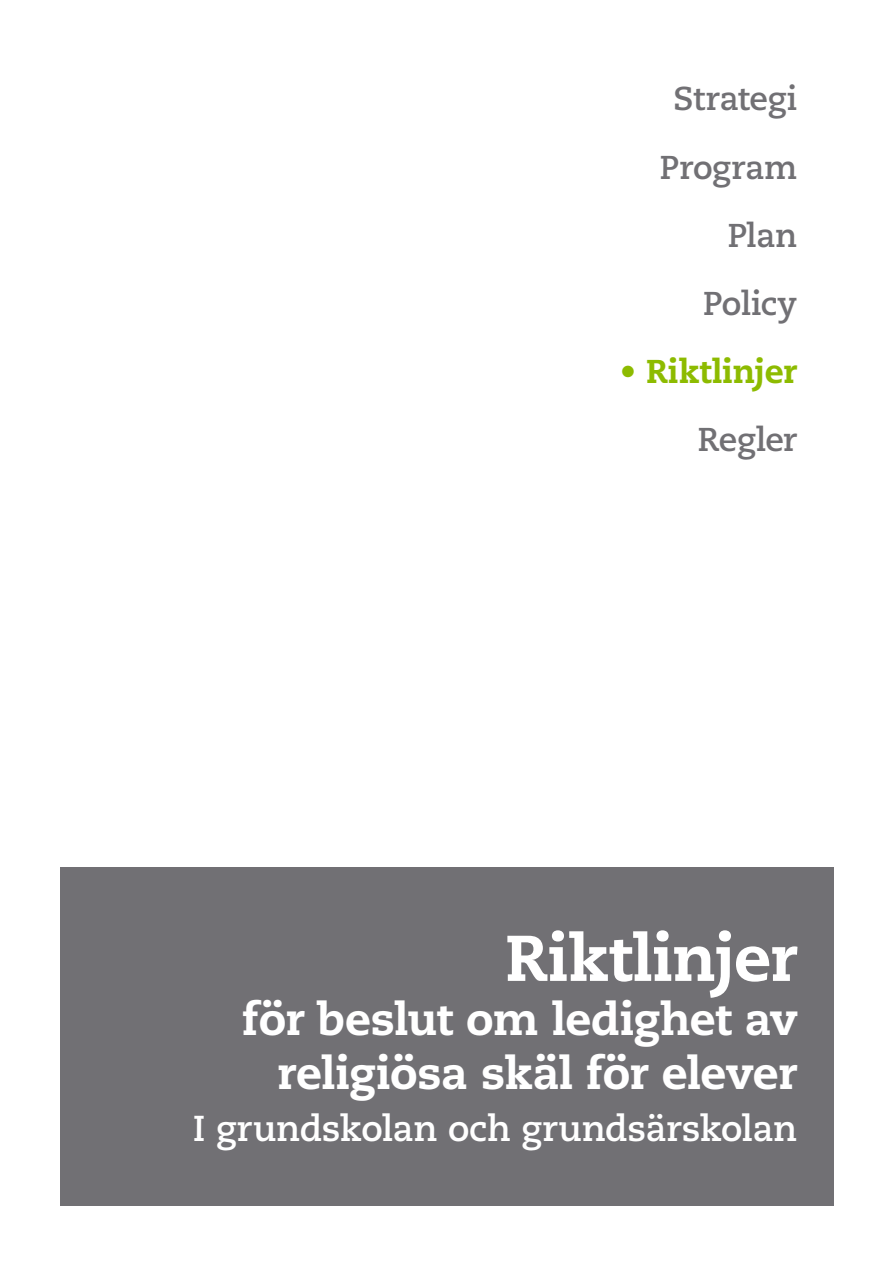
<style>
.page{position:relative;width:893px;height:1263px;background:#fff}
.page>*{position:absolute;margin:0;border:0;box-sizing:border-box;transform-origin:0 0}
.t1{font:800 64.5px "Caecilia LT Std";letter-spacing:-.02em;color:#fff}
.t2{font:800 45px/54px "Caecilia LT Std";letter-spacing:-.01em;color:#fff;text-align:right}
.t3{font:700 36px "Caecilia LT Std";letter-spacing:-.015em;color:#fff}
.t4{font:700 33px/68.1px "Caecilia LT Std";letter-spacing:-.01em;color:#717074;text-align:right}
.t5{font:800 33px "Caecilia LT Std";letter-spacing:-.01em;color:#8dbb00}
</style>
<div class="page">
<div style="left:60px;top:867px;width:773px;height:338px;background:#717074"></div>
<p class="t4" style="left:660px;top:65px;width:139px">Strategi<br>Program<br>Plan<br>Policy</p>
<p class="t5" style="left:620px;top:351px;width:179px">• Riktlinjer</p>
<p class="t4" style="left:698px;top:406px;width:101px">Regler</p>
<h1 class="t1" style="left:505px;top:918px;width:294px">Riktlinjer</h1>
<p class="t2" style="left:242px;top:992px;width:556px">för beslut om ledighet av religiösa skäl för elever</p>
<p class="t3" style="left:193px;top:1107px;width:606px">I grundskolan och grundsärskolan</p>
</div>
